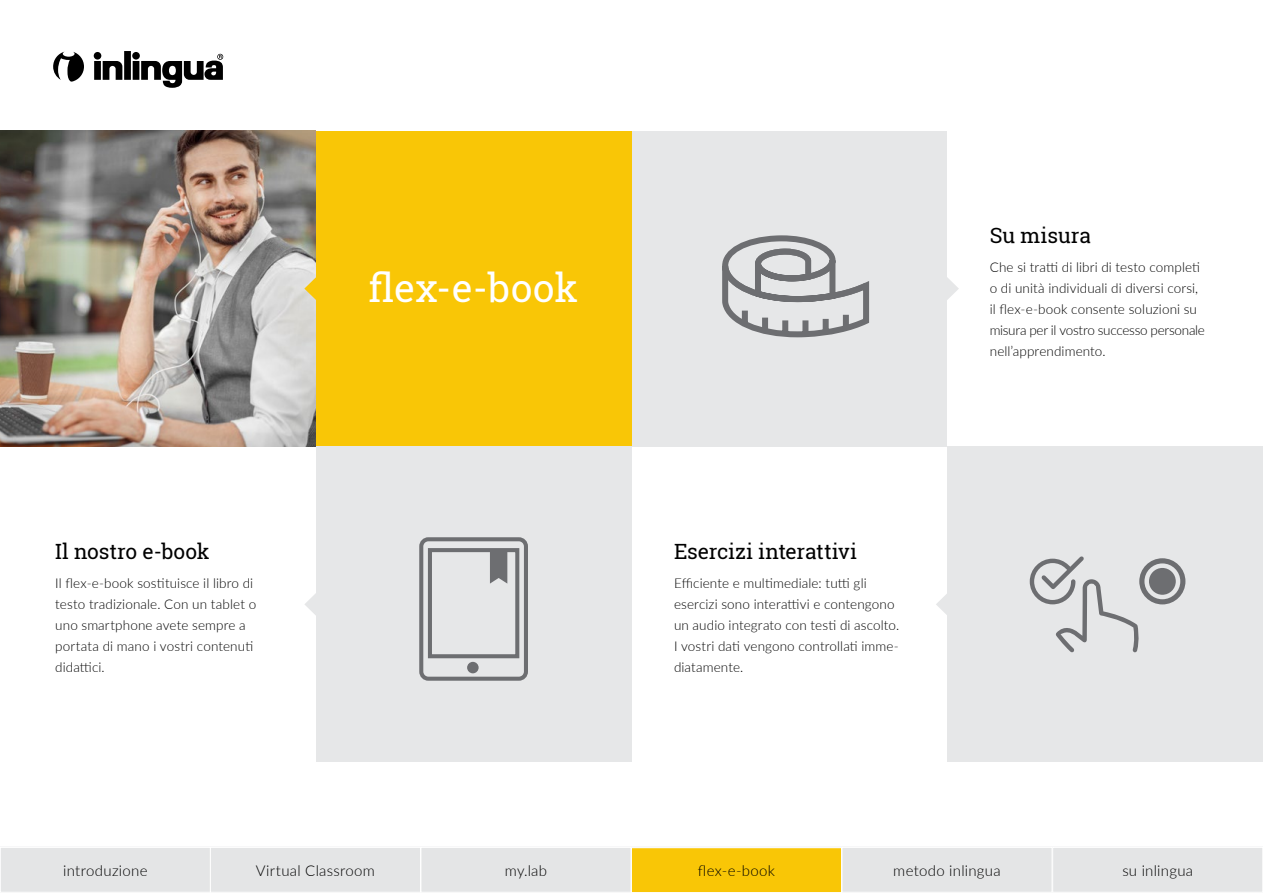
<style>
.page{position:relative;width:1263px;height:893px;background:#fff}
.page>*{position:absolute;margin:0;border:0;box-sizing:border-box;transform-origin:0 0}
.t1{font:39px "Roboto Slab";letter-spacing:.005em;color:#fff}
.t2{font:21px "Roboto Slab";letter-spacing:-.005em;color:#000}
.t3{font:300 15px "Lato";letter-spacing:.015em;color:#000}
.t4{font:300 13.5px/21px "Lato";letter-spacing:.005em;color:#000}
</style>
<div class="page">
<div style="left:631px;top:131px;width:316px;height:315px;background:#e6e7e8"></div>
<img style="left:0;top:131px;width:316px;height:315px">
<svg style="left:947px;top:277px;width:12px;height:23px"></svg>
<div style="left:316px;top:131px;width:315px;height:315px;background:#f9c606"></div>
<div style="left:316px;top:446px;width:315px;height:316px;background:#e6e7e8"></div>
<svg style="left:305px;top:593px;width:11px;height:22px"></svg>
<svg style="left:304px;top:271px;width:12px;height:36px"></svg>
<div style="left:947px;top:446px;width:316px;height:316px;background:#e6e7e8"></div>
<svg style="left:936px;top:594px;width:11px;height:21px"></svg>
<svg style="left:53px;top:51px;width:170px;height:37px"></svg>
<svg style="left:1029px;top:556px;width:110px;height:97px"></svg>
<svg style="left:1137px;top:556px;width:51px;height:51px"></svg>
<div style="left:1135px;top:554px;width:55px;height:55px;border:4px solid #e6e7e8;border-radius:50%"></div>
<svg style="left:1147px;top:566px;width:31px;height:31px"></svg>
<div style="left:1144px;top:563px;width:36px;height:36px;border:4px solid #e6e7e8;border-radius:50%"></div>
<svg style="left:722px;top:235px;width:148px;height:103px"></svg>
<div style="left:419px;top:537px;width:109px;height:144px;border:4px solid #6d6e71;border-radius:7px"></div>
<div style="left:428px;top:548px;width:91px;height:110px;border:4px solid #6d6e71"></div>
<svg style="left:490px;top:550px;width:17px;height:34px"></svg>
<div style="left:467px;top:662px;width:12px;height:11px;background:#6d6e71;border-radius:50%"></div>
<div style="left:0;top:847px;width:210px;height:45px;background:#e4e5e6"></div>
<div style="left:0;top:847px;width:211px;height:45px;border:1px solid #fff"></div>
<div style="left:421px;top:847px;width:210px;height:45px;background:#e4e5e6"></div>
<div style="left:421px;top:847px;width:210px;height:45px;border:1px solid #fff"></div>
<div style="left:842px;top:847px;width:210px;height:45px;background:#e4e5e6"></div>
<div style="left:842px;top:847px;width:210px;height:45px;border:1px solid #fff"></div>
<div style="left:1053px;top:847px;width:210px;height:45px;background:#e4e5e6"></div>
<div style="left:1052px;top:847px;width:211px;height:45px;border:1px solid #fff"></div>
<div style="left:631px;top:848px;width:210px;height:44px;background:#f9c606"></div>
<div style="left:631px;top:847px;width:211px;height:46px;border:1px solid #fff"></div>
<div style="left:210px;top:847px;width:210px;height:45px;background:#e4e5e6"></div>
<div style="left:210px;top:847px;width:211px;height:45px;border:1px solid #fff"></div>
<h2 class="t2" style="left:55px;top:537px;width:156px">Il nostro e-book</h2>
<p class="t4" style="left:55px;top:572px;width:202px">Il flex-e-book sostituisce il libro di testo tradizionale. Con un tablet o uno smartphone avete sempre a portata di mano i vostri contenuti didattici.</p>
<h1 class="t1" style="left:369px;top:262px;width:211px">flex-e-book</h1>
<h2 class="t2" style="left:674px;top:537px;width:185px">Esercizi interattivi</h2>
<p class="t4" style="left:674px;top:572px;width:227px">Efficiente e multimediale: tutti gli esercizi sono interattivi e contengono un audio integrato con testi di ascolto.<br>I vostri dati vengono controllati imme&shy;diatamente.</p>
<h2 class="t2" style="left:990px;top:221px;width:103px">Su misura</h2>
<p class="t4" style="left:990px;top:256px;width:217px">Che si tratti di libri di testo completi o di unità individuali di diversi corsi, il flex-e-book consente soluzioni su misura per il vostro successo personale nell’apprendimento.</p>
<p class="t3" style="left:63px;top:860px;width:86px">introduzione</p>
<p class="t3" style="left:256px;top:860px;width:121px">Virtual Classroom</p>
<p class="t3" style="left:505px;top:860px;width:44px">my.lab</p>
<p class="t3" style="left:698px;top:860px;width:79px">flex-e-book</p>
<p class="t3" style="left:893px;top:860px;width:109px">metodo inlingua</p>
<p class="t3" style="left:1122px;top:860px;width:72px">su inlingua</p>
</div>
